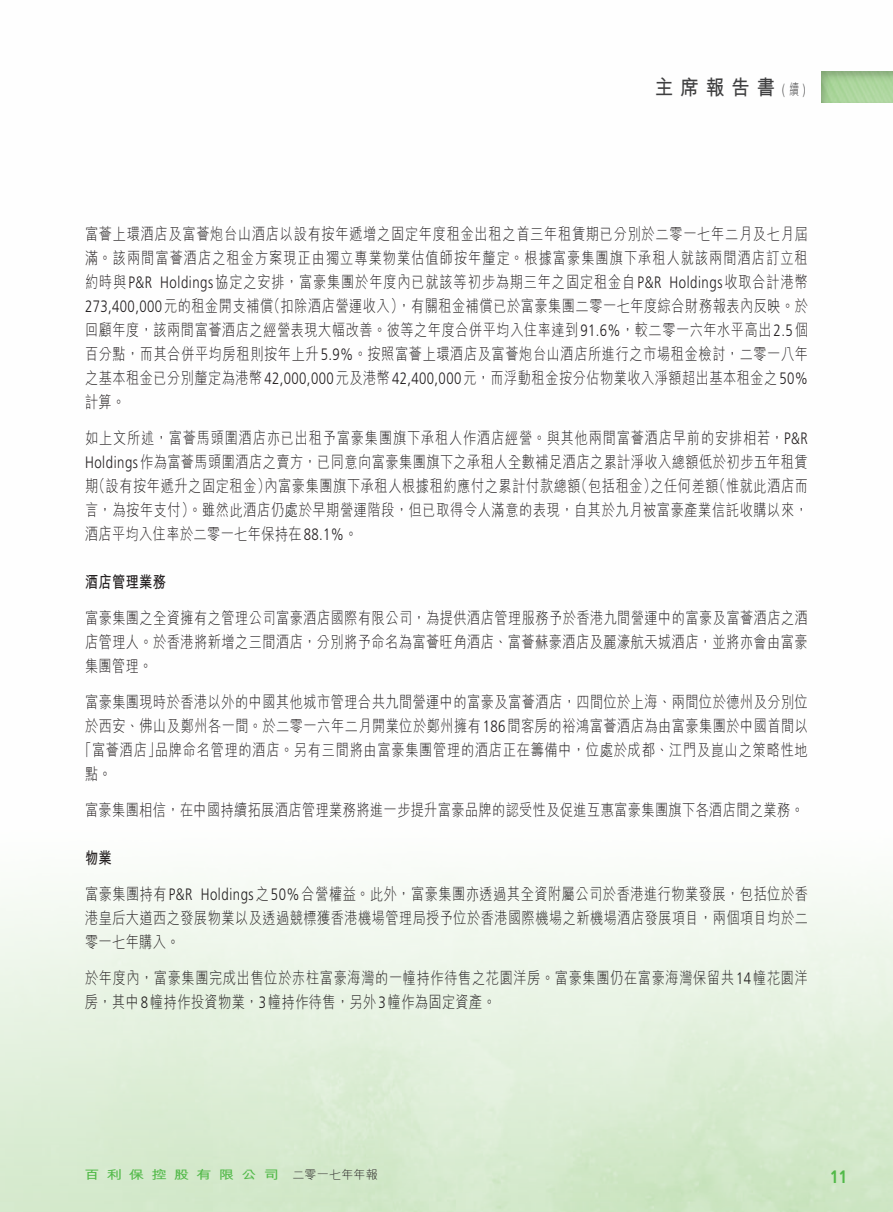
<style>
.page{position:relative;width:893px;height:1212px;background:#fff}
.page>*{position:absolute;margin:0;border:0;box-sizing:border-box;transform-origin:0 0}
.t1{font:700 21px "M Hei HK";letter-spacing:.36em;color:#3e3e3f;scale:.89 1}
.t2{font:700 18px "Frutiger LT Std";color:#51b948;scale:.8 1}
._1__內文{font:300 16.5px/24px "M Hei HK";letter-spacing:.035em;color:#231f20;text-align:justify;scale:.8 1}
._1__內文-2{font:300 16.5px "M Hei HK";letter-spacing:.055em;color:#231f20;scale:.8 1}
._1__內文-3{font:700 16.5px "M Hei HK";letter-spacing:.03em;color:#231f20;scale:.8 1}
.t3{font:700 12px "M Hei HK";letter-spacing:.45em;color:#51b948;scale:1.29 1}
.s1{font-family:"Frutiger LT Std";font-weight:300;font-size:15px}
.s2{font-weight:300;font-size:15px}
.s3{font-family:"Frutiger LT Std"}
.s4{font-weight:300;color:#231f20}
</style>
<div class="page">
<div style="left:807px;top:61px;width:86px;height:42px;background:#231f20;opacity:.25"></div>
<p class="t1" style="left:655px;top:72px;width:171px">主席報告書 <span class="s1">(</span> <span class="s2">續</span><span class="s1">)</span></p>
<p class="_1__內文" style="left:85px;top:222px;width:905px">富薈上環酒店及富薈炮台山酒店以設有按年遞增之固定年度租金出租之首三年租賃期已分別於二零一七年二月及七月屆滿。該兩間富薈酒店之租金方案現正由獨立專業物業估值師按年釐定。根據富豪集團旗下承租人就該兩間酒店訂立租約時與<span class="s3">P&amp;R Holdings</span>協定之安排，富豪集團於年度內已就該等初步為期三年之固定租金自<span class="s3">P&amp;R Holdings</span>收取合計港幣<span class="s3">273,400,000</span>元的租金開支補償（扣除酒店營運收入），有關租金補償已於富豪集團二零一七年度綜合財務報表內反映。於回顧年度，該兩間富薈酒店之經營表現大幅改善。彼等之年度合併平均入住率達到<span class="s3">91.6%</span>，較二零一六年水平高出<span class="s3">2.5</span>個百分點，而其合併平均房租則按年上升<span class="s3">5.9%</span>。按照富薈上環酒店及富薈炮台山酒店所進行之市場租金檢討，二零一八年之基本租金已分別釐定為港幣<span class="s3">42,000,000</span>元及港幣<span class="s3">42,400,000</span>元，而浮動租金按分佔物業收入淨額超出基本租金之<span class="s3">50%</span>計算。</p>
<p class="_1__內文" style="left:85px;top:426px;width:905px">如上文所述，富薈馬頭圍酒店亦已出租予富豪集團旗下承租人作酒店經營。與其他兩間富薈酒店早前的安排相若，<span class="s3">P&amp;R Holdings</span>作為富薈馬頭圍酒店之賣方，已同意向富豪集團旗下之承租人全數補足酒店之累計淨收入總額低於初步五年租賃期（設有按年遞升之固定租金）內富豪集團旗下承租人根據租約應付之累計付款總額（包括租金）之任何差額（惟就此酒店而言，為按年支付）。雖然此酒店仍處於早期營運階段，但已取得令人滿意的表現，自其於九月被富豪產業信託收購以來，酒店平均入住率於二零一七年保持在<span class="s3">88.1%</span>。</p>
<p class="_1__內文-3" style="left:85px;top:570px;width:103px">酒店管理業務</p>
<p class="_1__內文" style="left:85px;top:606px;width:905px">富豪集團之全資擁有之管理公司富豪酒店國際有限公司，為提供酒店管理服務予於香港九間營運中的富豪及富薈酒店之酒店管理人。於香港將新增之三間酒店，分別將予命名為富薈旺角酒店、富薈蘇豪酒店及麗濠航天城酒店，並將亦會由富豪集團管理。</p>
<p class="_1__內文" style="left:85px;top:690px;width:905px">富豪集團現時於香港以外的中國其他城市管理合共九間營運中的富豪及富薈酒店，四間位於上海、兩間位於德州及分別位</p>
<p class="_1__內文" style="left:85px;top:714px;width:905px">於西安、佛山及鄭州各一間。於二零一六年二月開業位於鄭州擁有<span class="s3">186</span>間客房的裕鴻富薈酒店為由富豪集團於中國首間以</p>
<p class="_1__內文-2" style="left:78px;top:742px;width:913px">「富薈酒店」品牌命名管理的酒店。另有三間將由富豪集團管理的酒店正在籌備中，位處於成都、江門及崑山之策略性地</p>
<p class="_1__內文" style="left:85px;top:762px;width:35px">點。</p>
<p class="_1__內文" style="left:85px;top:798px;width:900px">富豪集團相信，在中國持續拓展酒店管理業務將進一步提升富豪品牌的認受性及促進互惠富豪集團旗下各酒店間之業務。</p>
<p class="_1__內文-3" style="left:85px;top:846px;width:35px">物業</p>
<p class="_1__內文" style="left:85px;top:882px;width:905px">富豪集團持有<span class="s3">P&amp;R Holdings</span>之<span class="s3">50%</span>合營權益。此外，富豪集團亦透過其全資附屬公司於香港進行物業發展，包括位於香港皇后大道西之發展物業以及透過競標獲香港機場管理局授予位於香港國際機場之新機場酒店發展項目，兩個項目均於二零一七年購入。</p>
<p class="_1__內文" style="left:85px;top:966px;width:905px">於年度內，富豪集團完成出售位於赤柱富豪海灣的一幢持作待售之花園洋房。富豪集團仍在富豪海灣保留共<span class="s3">14</span>幢花園洋房，其中<span class="s3">8</span>幢持作投資物業，<span class="s3">3</span>幢持作待售，另外<span class="s3">3</span>幢作為固定資產。</p>
<p class="t3" style="left:84px;top:1166px;width:229px">百利保控股有限公司 <span class="s4">二零一七年年報</span></p>
<p class="t2" style="left:830px;top:1165px;width:22px">11</p>
</div>
